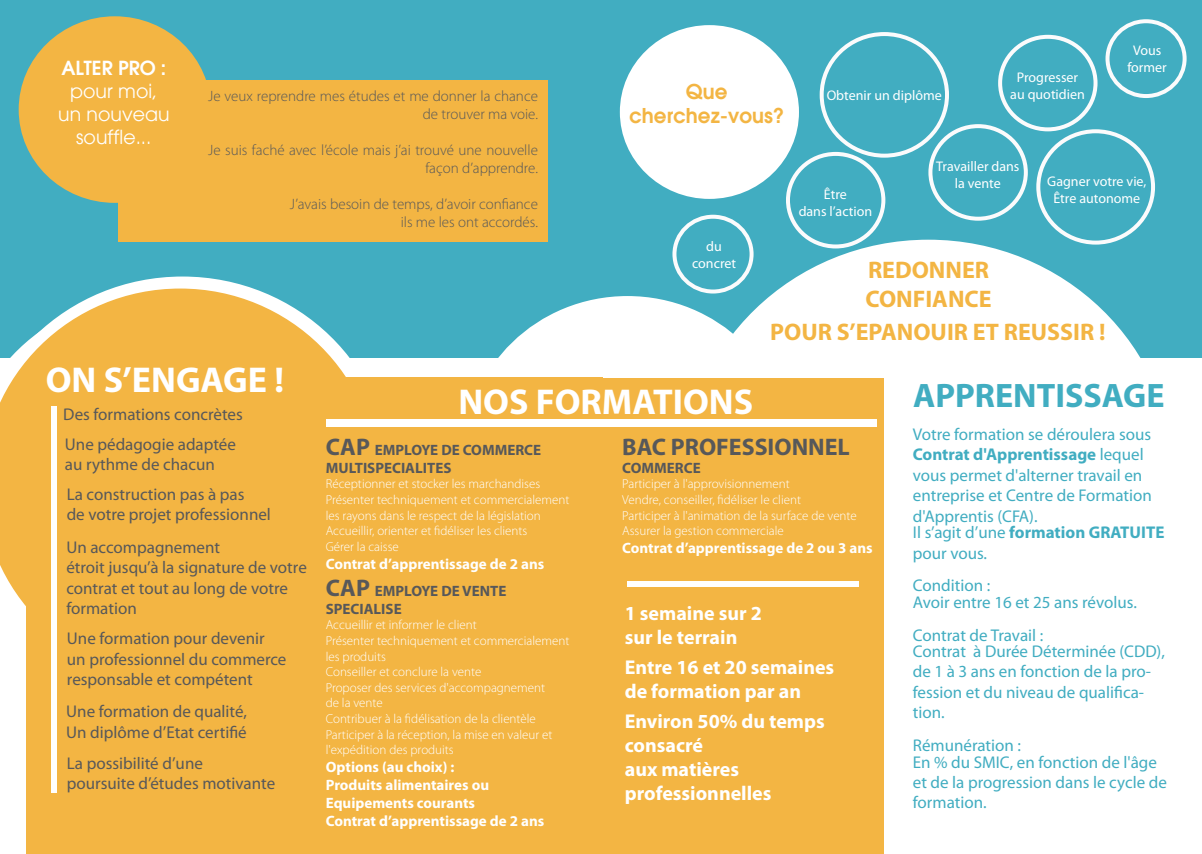
<style>
.page{position:relative;width:1202px;height:854px;background:#fff}
.page>*{position:absolute;margin:0;border:0;box-sizing:border-box;transform-origin:0 0}
.t1{font:700 36px "Myriad Pro";color:#fff}
.t2{font:700 34px "Myriad Pro";color:#41adc1}
.t3{font:700 24px/28.8px "Myriad Pro";color:#f3b543}
.t4{font:700 24px "Myriad Pro";color:#57585a}
.t5{font:700 20px/24px "Myriad Pro";color:#fff}
.t6{font:600 20px/24px "Avant Garde";color:#f3b543;text-align:center}
.t7{font:19px/22.8px "Avant Garde";color:#fff;text-align:center}
.t8{font:600 19px "Avant Garde";color:#fff}
.t9{font:17px/20.4px "Myriad Pro";color:#41adc1}
.t10{font:17px/20.4px "Myriad Pro";color:#57585a}
.t11{font:300 15px/18px "Myriad Pro";color:#57585a;text-align:right}
.t12{font:700 15px/18px "Myriad Pro";color:#fff}
.t13{font:700 15px/18px "Myriad Pro";color:#57585a}
.t14{font:14px/16.8px "Myriad Pro";color:#fff;text-align:center}
.t15{font:300 13px/15.6px "Myriad Pro";color:#fff}
.s1{font-size:24px}
.s2{font-size:24px;color:#57585a}
.s3{color:#57585a}
.s4{font-weight:700}
</style>
<div class="page">
<div style="left:0;top:0;width:1202px;height:357px;background:#41adc1"></div>
<div style="left:119px;top:81px;width:429px;height:161px;background:#f3b543"></div>
<div style="left:19px;top:16px;width:192px;height:187px;background:#f3b543;border-radius:50%"></div>
<div style="left:683px;top:239px;width:491px;height:476px;background:#fff;border-radius:50%"></div>
<div style="left:464px;top:296px;width:326px;height:316px;background:#fff;border-radius:50%"></div>
<div style="left:620px;top:25px;width:179px;height:174px;background:#fff;border-radius:50%"></div>
<div style="left:820px;top:32px;width:129px;height:126px;border:4px solid #fbfbfc;border-radius:50%"></div>
<div style="left:998px;top:35px;width:99px;height:96px;border:4px solid #fbfbfc;border-radius:50%"></div>
<div style="left:786px;top:152px;width:99px;height:96px;border:4px solid #fbfbfc;border-radius:50%"></div>
<div style="left:928px;top:124px;width:100px;height:97px;border:4px solid #fbfbfc;border-radius:50%"></div>
<div style="left:1036px;top:129px;width:119px;height:115px;border:4px solid #fbfbfc;border-radius:50%"></div>
<div style="left:1105px;top:19px;width:82px;height:79px;border:4px solid #fbfbfc;border-radius:50%"></div>
<div style="left:672px;top:215px;width:82px;height:78px;border:4px solid #fbfbfc;border-radius:50%"></div>
<svg style="left:113px;top:276px;width:278px;height:82px"></svg>
<div style="left:580px;top:377px;width:304px;height:476px;background:#f3b543"></div>
<svg style="left:0;top:288px;width:378px;height:318px;fill:#f3b543"></svg>
<div style="left:26px;top:377px;width:576px;height:476px;background:#f3b543"></div>
<div style="left:51px;top:405px;width:5px;height:387px;background:#fff"></div>
<div style="left:326px;top:419px;width:551px;height:7px;background:#fff"></div>
<div style="left:627px;top:581px;width:231px;height:6px;background:#fff"></div>
<h3 class="t8" style="left:61px;top:56px;width:106px">ALTER PRO :</h3>
<h3 class="t7" style="left:58px;top:80px;width:113px">pour moi, un nouveau souffle...</h3>
<p class="t11" style="left:208px;top:87px;width:331px">Je veux reprendre mes études et me donner la chance de trouver ma voie.</p>
<p class="t11" style="left:208px;top:141px;width:331px">Je suis faché avec l’école mais j’ai trouvé une nouvelle façon d’apprendre.</p>
<p class="t11" style="left:290px;top:195px;width:249px">J’avais besoin de temps, d’avoir confiance ils me les ont accordés.</p>
<h3 class="t6" style="left:629px;top:79px;width:157px">Que cherchez-vous?</h3>
<p class="t14" style="left:827px;top:87px;width:117px">Obtenir un diplôme</p>
<p class="t14" style="left:1010px;top:69px;width:76px">Progresser au quotidien</p>
<p class="t14" style="left:1127px;top:43px;width:41px">Vous former</p>
<p class="t14" style="left:692px;top:238px;width:46px">du concret</p>
<p class="t14" style="left:799px;top:186px;width:75px">Être<br>dans l’action</p>
<p class="t14" style="left:936px;top:158px;width:85px">Travailler dans la vente</p>
<p class="t14" style="left:1047px;top:173px;width:101px">Gagner votre vie,<br>Être autonome</p>
<h3 class="t3" style="left:865px;top:256px;width:128px">REDONNER<br>CONFIANCE</h3>
<h3 class="t3" style="left:770px;top:317px;width:337px">POUR S’EPANOUIR ET REUSSIR !</h3>
<h1 class="t1" style="left:46px;top:360px;width:240px">ON S’ENGAGE !</h1>
<h3 class="t10" style="left:63px;top:400px;width:181px;line-height:29.2px">Des formations concrètes<br>Une pédagogie adaptée</h3>
<h3 class="t10" style="left:65px;top:450px;width:181px;line-height:29.5px">au rythme de chacun<br>La construction pas à pas</h3>
<h3 class="t10" style="left:66px;top:498px;width:206px;line-height:32.7px">de votre projet professionnel<br>Un accompagnement</h3>
<h3 class="t10" style="left:66px;top:557px;width:242px">étroit jusqu’à la signature de votre contrat et tout au long de votre formation</h3>
<h3 class="t10" style="left:67px;top:628px;width:221px">Une formation pour devenir un professionnel du commerce responsable et compétent</h3>
<h3 class="t10" style="left:66px;top:701px;width:182px">Une formation de qualité,<br>Un diplôme d’Etat certifié</h3>
<h3 class="t10" style="left:67px;top:753px;width:210px">La possibilité d’une poursuite d’études motivante</h3>
<h1 class="t1" style="left:458px;top:381px;width:296px">NOS FORMATIONS</h1>
<p class="t13" style="left:326px;top:440px;width:217px"><span class="s1">CAP</span> EMPLOYE DE COMMERCE<br>MULTISPECIALITES</p>
<p class="t15" style="left:326px;top:476px;width:245px">Réceptionner et stocker les marchandises Présenter techniquement et commercialement les rayons dans le respect de la législation Accueillir, orienter et fidéliser les clients<br>Gérer la caisse</p>
<p class="t12" style="left:326px;top:550px;width:220px;line-height:26.8px">Contrat d’apprentissage de 2 ans<br><span class="s2">CAP</span> <span class="s3">EMPLOYE DE VENTE</span></p>
<p class="t13" style="left:326px;top:599px;width:77px">SPECIALISE</p>
<p class="t15" style="left:326px;top:617px;width:245px">Accueillir et informer le client<br>Présenter techniquement et commercialement les produits<br>Conseiller et conclure la vente<br>Proposer des services d'accompagnement<br>de la vente<br>Contribuer à la fidélisation de la clientèle<br>Participer à la réception, la mise en valeur et l'expédition des produits</p>
<p class="t12" style="left:326px;top:758px;width:220px">Options (au choix) :<br>Produits alimentaires ou<br>Equipements courants<br>Contrat d’apprentissage de 2 ans</p>
<h3 class="t4" style="left:622px;top:433px;width:229px">BAC PROFESSIONNEL</h3>
<p class="t13" style="left:622px;top:458px;width:80px">COMMERCE</p>
<p class="t15" style="left:622px;top:476px;width:236px">Participer à l'approvisionnement<br>Vendre, conseiller, fidéliser le client<br>Participer à l'animation de la surface de vente Assurer la gestion commerciale</p>
<p class="t12" style="left:622px;top:539px;width:252px">Contrat d’apprentissage de 2 ou 3 ans</p>
<h3 class="t5" style="left:625px;top:601px;width:139px">1 semaine sur 2 sur le terrain</h3>
<h3 class="t5" style="left:625px;top:655px;width:211px">Entre 16 et 20 semaines de formation par an</h3>
<h3 class="t5" style="left:625px;top:709px;width:201px">Environ 50% du temps consacré<br>aux matières professionnelles</h3>
<h2 class="t2" style="left:913px;top:376px;width:253px">APPRENTISSAGE</h2>
<h3 class="t9" style="left:913px;top:424px;width:241px">Votre formation se déroulera sous<br><span class="s4">Contrat d'Apprentissage</span> lequel vous permet d'alterner travail en entreprise et Centre de Formation d'Apprentis (CFA).</h3>
<h3 class="t9" style="left:913px;top:522px;width:253px">Il s’agit d’une <span class="s4">formation GRATUITE </span>pour vous.</h3>
<h3 class="t9" style="left:913px;top:577px;width:226px;line-height:16.4px">Condition :<br>Avoir entre 16 et 25 ans révolus.</h3>
<h3 class="t9" style="left:913px;top:627px;width:254px;line-height:16.4px">Contrat de Travail :<br>Contrat à Durée Déterminée (CDD),</h3>
<h3 class="t9" style="left:913px;top:661px;width:240px">de 1 à 3 ans en fonction de la pro&shy;fession et du niveau de qualifica&shy;tion.</h3>
<h3 class="t9" style="left:913px;top:737px;width:246px;line-height:16.4px">Rémunération :<br>En % du SMIC, en fonction de l'âge</h3>
<h3 class="t9" style="left:913px;top:772px;width:256px">et de la progression dans le cycle de formation.</h3>
</div>
